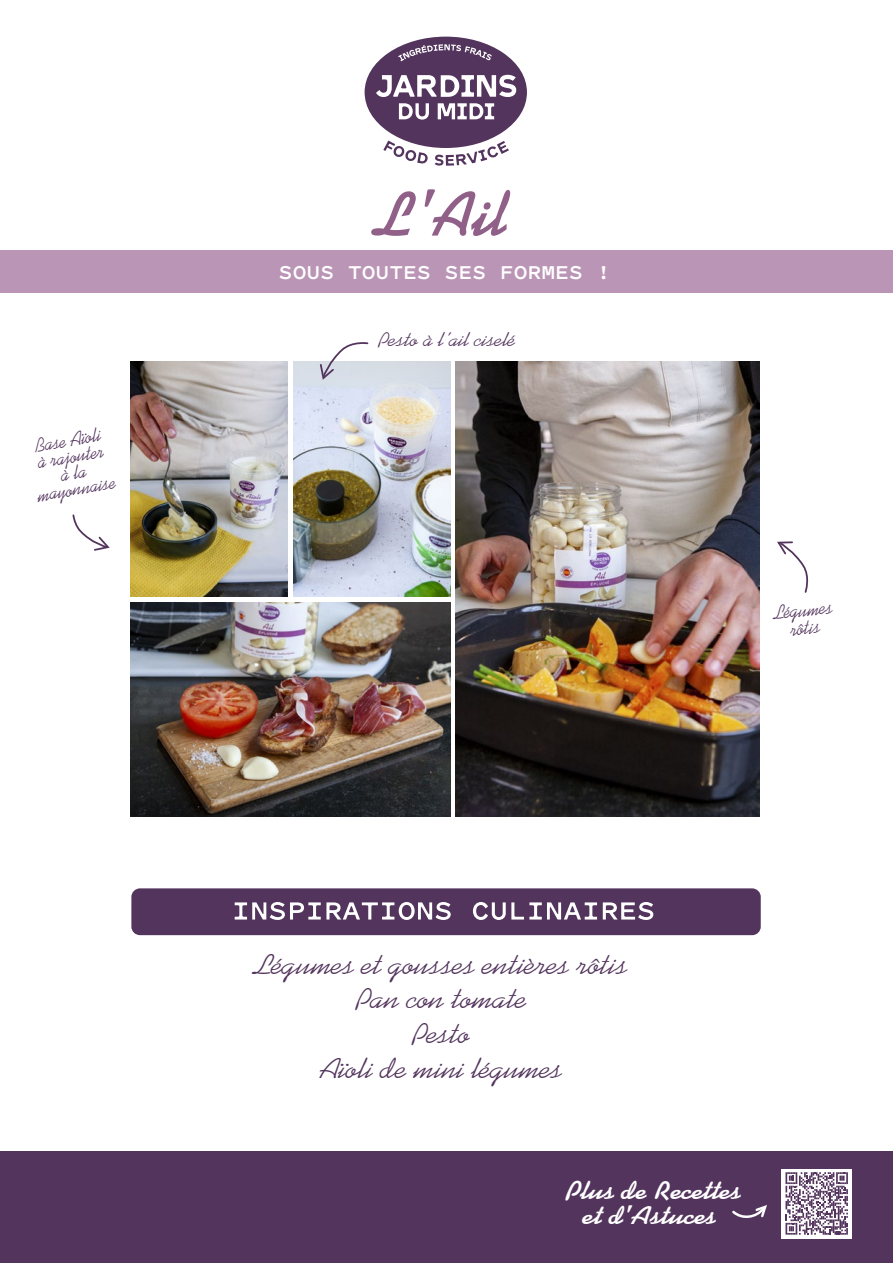
<style>
.page{position:relative;width:893px;height:1263px;background:#fff}
.page>*{position:absolute;margin:0;border:0;box-sizing:border-box;transform-origin:0 0}
.t1{font:700 63.15px "Kaufmann BT";color:#906089}
.t2{font:28.5px/34.5px "Kaufmann BT";color:#53345d;text-align:center;scale:1.17 1}
.t3{font:700 25.5px/25.5px "Kaufmann BT";color:#fff;text-align:center;scale:1.17 1}
.t4{font:700 22.5px "Pitch Sans";color:#fff}
.t5{font:19.65px/16.4px "Kaufmann BT";color:#53345d;text-align:center}
.t6{font:19.65px "Kaufmann BT";color:#53345d;scale:1.17 1}
</style>
<div class="page">
<img style="left:131px;top:362px;width:156px;height:235px">
<img style="left:293px;top:362px;width:157px;height:235px">
<img style="left:131px;top:602px;width:319px;height:214px">
<img style="left:456px;top:361px;width:303px;height:455px">
<svg style="left:365px;top:37px;width:162px;height:129px"></svg>
<div style="left:0;top:251px;width:893px;height:42px;background:#bb95b6"></div>
<div style="left:0;top:1151px;width:893px;height:112px;background:#53345d"></div>
<div style="left:781px;top:1169px;width:71px;height:69px;background:#fff"></div>
<svg style="left:785px;top:1172px;width:63px;height:63px"></svg>
<svg style="left:732px;top:1205px;width:35px;height:13px"></svg>
<svg style="left:777px;top:541px;width:32px;height:52px"></svg>
<svg style="left:319px;top:342px;width:50px;height:39px"></svg>
<svg style="left:72px;top:514px;width:38px;height:37px"></svg>
<div style="left:131px;top:888px;width:630px;height:47px;background:#53345d;border-radius:9px"></div>
<svg style="left:235px;top:902px;width:216px;height:18px"></svg>
<svg style="left:473px;top:902px;width:124px;height:18px"></svg>
<svg style="left:603px;top:902px;width:50px;height:18px"></svg>
<p class="t5" style="left:28px;top:439px;width:81px;rotate:-10deg">Base Aïoli à rajouter à la mayonnaise</p>
<h1 class="t1" style="left:371px;top:177px;width:138px">L’Ail</h1>
<p class="t4" style="left:279px;top:257px;width:333px">SOUS TOUTES SES FORMES !</p>
<p class="t6" style="left:380px;top:328px;width:118px">Pesto à l’ail ciselé</p>
<p class="t5" style="left:774px;top:604px;width:60px;line-height:18px;rotate:-6deg">Légumes rôtis</p>
<p class="t2" style="left:256px;top:948px;width:320px">Légumes et gousses entières rôtis<br>Pan con tomate<br>Pesto<br>Aïoli de mini légumes</p>
<p class="t3" style="left:566px;top:1178px;width:152px">Plus de Recettes et d’Astuces</p>
</div>
